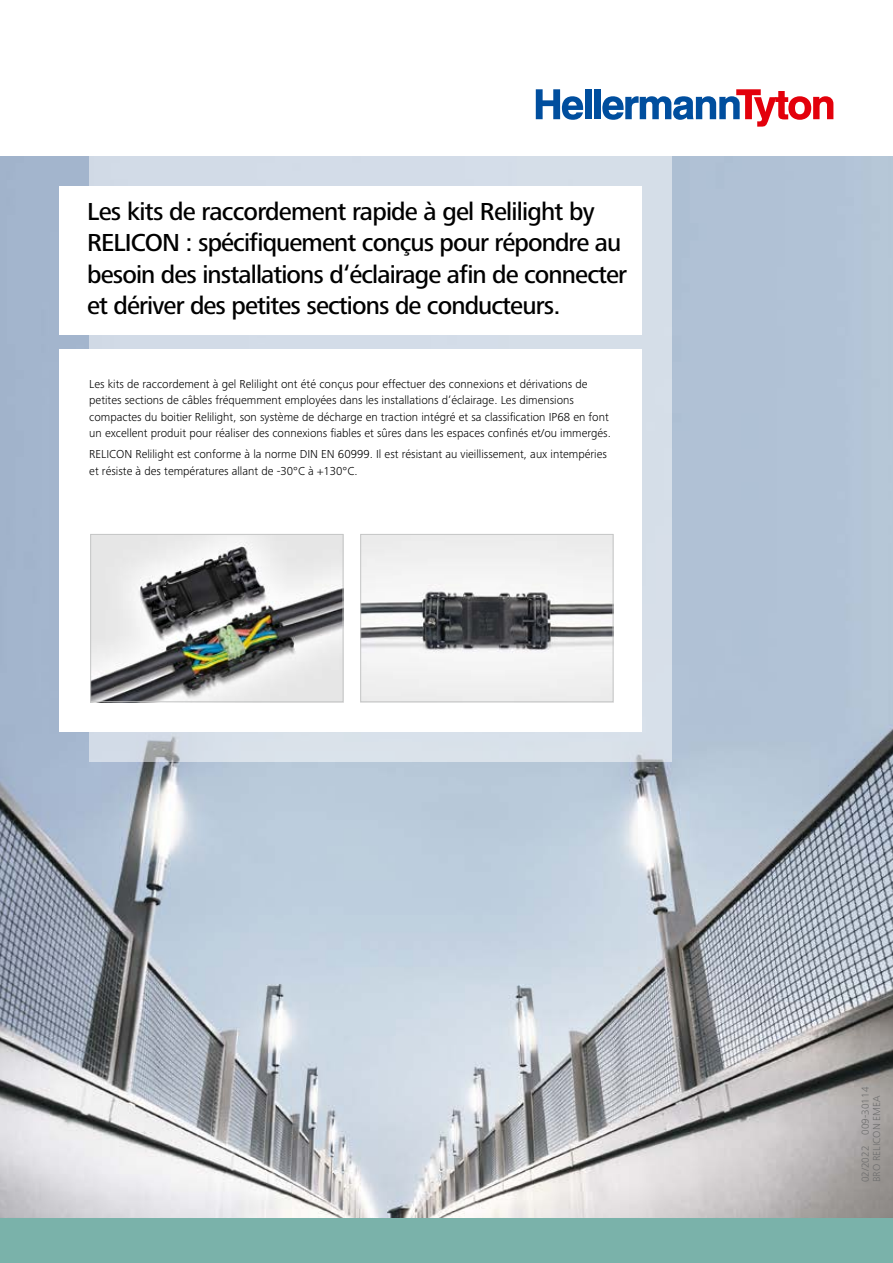
<style>
.page{position:relative;width:893px;height:1263px;background:#fff}
.page>*{position:absolute;margin:0;border:0;box-sizing:border-box;transform-origin:0 0}
.t1{font:500 25.5px/31.5px "Frutiger Next LTW1 G";letter-spacing:-.035em;color:#000}
.t2{font:300 12px/16.5px "Frutiger Next LTW1 G";color:#000}
.t3{font:300 10.5px/11.2px "Frutiger Next LTW1 G";color:#6e6e6e}
</style>
<div class="page">
<div style="left:585px;top:89px;width:6px;height:30px;background:#004e9e"></div>
<div style="left:594px;top:89px;width:7px;height:30px;background:#004e9e"></div>
<svg style="left:536px;top:89px;width:47px;height:31px"></svg>
<svg style="left:602px;top:89px;width:231px;height:38px"></svg>
<img style="left:0;top:156px;width:893px;height:1062px">
<div style="left:0;top:1218px;width:893px;height:45px;background:#7ab2aa"></div>
<div style="left:89px;top:156px;width:583px;height:606px;background:#d5dee8"></div>
<div style="left:60px;top:349px;width:582px;height:383px;background:#fff"></div>
<img style="left:92px;top:536px;width:249px;height:164px">
<div style="left:90px;top:534px;width:253px;height:168px;border:1px solid #c5c6c6"></div>
<img style="left:362px;top:536px;width:249px;height:164px">
<div style="left:360px;top:534px;width:253px;height:168px;border:1px solid #c5c6c6"></div>
<div style="left:60px;top:186px;width:582px;height:148px;background:#fff"></div>
<h1 class="t1" style="left:87px;top:196px;width:542px">Les kits de raccordement rapide à gel Relilight by RELICON : spécifiquement conçus pour répondre au besoin des installations d‘éclairage afin de connecter et dériver des petites sections de conducteurs.</h1>
<p class="t2" style="left:89px;top:376px;width:523px">Les kits de raccordement à gel Relilight ont été conçus pour effectuer des connexions et dérivations de petites sections de câbles fréquemment employées dans les installations d‘éclairage. Les dimensions compactes du boitier Relilight, son système de décharge en traction intégré et sa classification IP68 en font un excellent produit pour réaliser des connexions fiables et sûres dans les espaces confinés et/ou immergés.</p>
<p class="t2" style="left:89px;top:446px;width:519px">RELICON Relilight est conforme à la norme DIN EN 60999. Il est résistant au vieillissement, aux intempéries et résiste à des températures allant de -30°C à +130°C.</p>
<p class="t3" style="left:860px;top:1182px;width:97px;rotate:-90deg">02/2022 009-30114<br>BRO RELICON EMEA</p>
</div>
